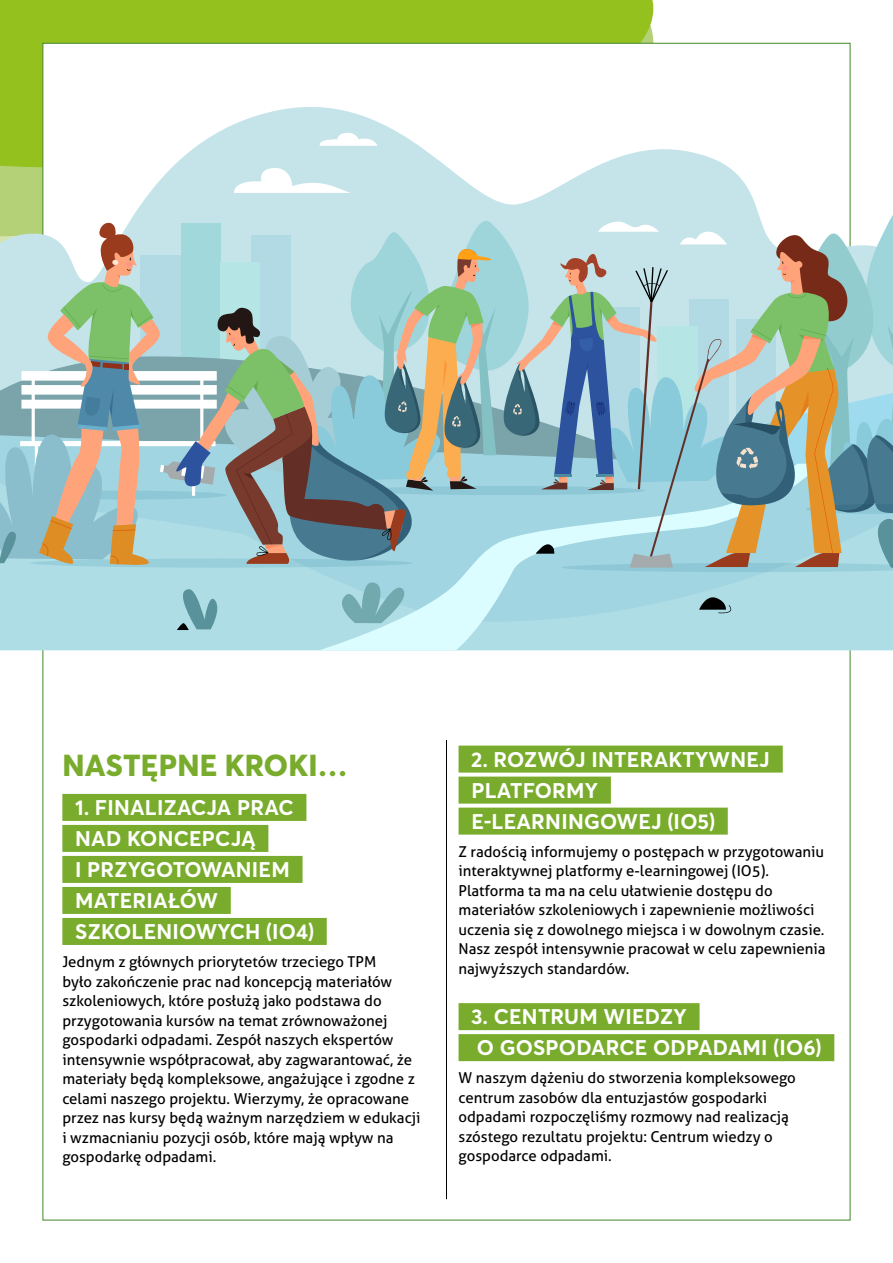
<style>
.page{position:relative;width:893px;height:1263px;background:#fff}
.page>*{position:absolute;margin:0;border:0;box-sizing:border-box;transform-origin:0 0}
.t1{font:800 30px "Averta CY";letter-spacing:.01em;color:#79ac2c}
.t2{font:700 21px/31px "Averta CY";letter-spacing:.01em;color:#fff}
.t3{font:15px/19.5px "Aller";color:#000}
</style>
<div class="page">
<div style="left:0;top:0;width:653px;height:86px;background:#95c11f"></div>
<div style="left:43px;top:43px;width:807px;height:1177px;background:#fff"></div>
<hr style="left:446px;top:740px;width:1px;height:459px;background:#000">
<div style="left:62px;top:794px;width:244px;height:27px;background:#79ac2c"></div>
<div style="left:62px;top:825px;width:206px;height:27px;background:#79ac2c"></div>
<div style="left:62px;top:856px;width:241px;height:27px;background:#79ac2c"></div>
<div style="left:62px;top:887px;width:169px;height:27px;background:#79ac2c"></div>
<div style="left:62px;top:918px;width:265px;height:27px;background:#79ac2c"></div>
<div style="left:459px;top:745px;width:324px;height:27px;background:#79ac2c"></div>
<div style="left:459px;top:777px;width:152px;height:27px;background:#79ac2c"></div>
<div style="left:459px;top:808px;width:269px;height:27px;background:#79ac2c"></div>
<div style="left:459px;top:1003px;width:241px;height:27px;background:#79ac2c"></div>
<div style="left:459px;top:1034px;width:375px;height:27px;background:#79ac2c"></div>
<svg style="left:0;top:86px;width:851px;height:82px"></svg>
<div style="left:0;top:622px;width:893px;height:28px;background:#aedde5"></div>
<div style="left:0;top:572px;width:893px;height:50px;background:#aedde5"></div>
<svg style="left:318px;top:132px;width:60px;height:14px"></svg>
<svg style="left:319px;top:572px;width:502px;height:78px;background:#b1e0e8"></svg>
<svg style="left:172px;top:589px;width:50px;height:41px;background:#89bbc3"></svg>
<svg style="left:333px;top:580px;width:78px;height:43px;background:#91c4cc"></svg>
<svg style="left:699px;top:594px;width:33px;height:19px"></svg>
<svg style="left:0;top:168px;width:893px;height:404px;background:#a9c5c3"></svg>
<h1 class="t1" style="left:62px;top:744px;width:287px">NASTĘPNE KROKI…</h1>
<h2 class="t2" style="left:75px;top:791px;width:240px">1. FINALIZACJA PRAC<br>NAD KONCEPCJĄ<br>I PRZYGOTOWANIEM<br>MATERIAŁÓW<br>SZKOLENIOWYCH (IO4)</h2>
<p class="t3" style="left:62px;top:952px;width:360px">Jednym z głównych priorytetów trzeciego TPM<br>było zakończenie prac nad koncepcją materiałów szkoleniowych, które posłużą jako podstawa do przygotowania kursów na temat zrównoważonej gospodarki odpadami. Zespół naszych ekspertów intensywnie współpracował, aby zagwarantować, że materiały będą kompleksowe, angażujące i zgodne z celami naszego projektu. Wierzymy, że opracowane przez nas kursy będą ważnym narzędziem w edukacji i wzmacnianiu pozycji osób, które mają wpływ na gospodarkę odpadami.</p>
<h2 class="t2" style="left:471px;top:743px;width:300px">2. ROZWÓJ INTERAKTYWNEJ<br>PLATFORMY<br>E-LEARNINGOWEJ (IO5)</h2>
<p class="t3" style="left:459px;top:842px;width:369px">Z radością informujemy o postępach w przygotowaniu interaktywnej platformy e-learningowej (IO5).<br>Platforma ta ma na celu ułatwienie dostępu do materiałów szkoleniowych i zapewnienie możliwości uczenia się z dowolnego miejsca i w dowolnym czasie.<br>Nasz zespół intensywnie pracował w celu zapewnienia najwyższych standardów.</p>
<h2 class="t2" style="left:471px;top:1000px;width:352px">3. CENTRUM WIEDZY<br>O GOSPODARCE ODPADAMI (IO6)</h2>
<p class="t3" style="left:459px;top:1068px;width:339px">W naszym dążeniu do stworzenia kompleksowego centrum zasobów dla entuzjastów gospodarki odpadami rozpoczęliśmy rozmowy nad realizacją szóstego rezultatu projektu: Centrum wiedzy o gospodarce odpadami.</p>
</div>
